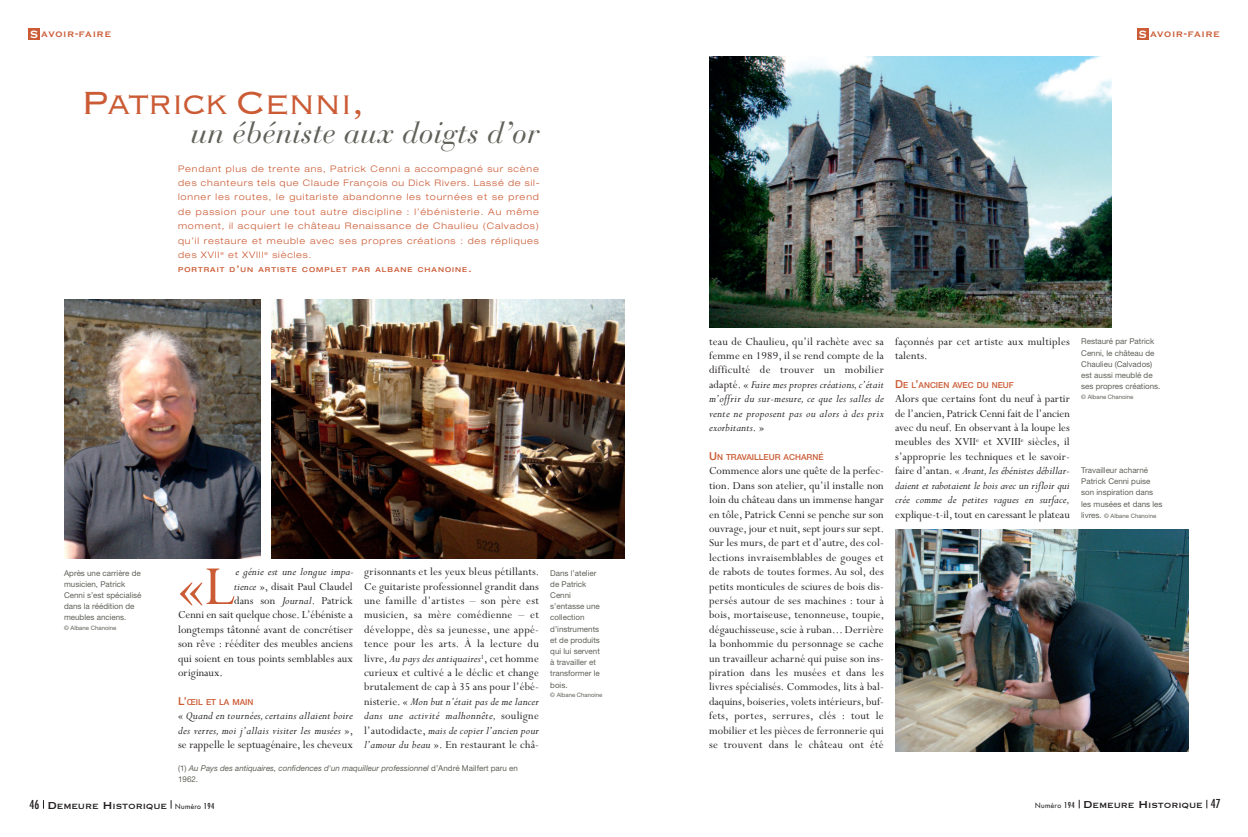
<style>
.page{position:relative;width:1248px;height:837px;background:#fff}
.page>*{position:absolute;margin:0;border:0;box-sizing:border-box;transform-origin:0 0}
.t1{font:61.9px "Perpetua";color:#cb5b35}
.t2{font:300 42px "Copperplate";letter-spacing:-.05em;color:#cb5b35}
.t3{font:italic 30px "Bauer Bodoni";color:#606159}
.t4{font:12px/14.4px "Perpetua";letter-spacing:.005em;color:#231f20;text-align:justify}
.t5{font:italic 12px/14.4px "Perpetua";letter-spacing:.015em;color:#231f20;text-align:justify}
.t6{font:9.9px "Copperplate";letter-spacing:-.015em;color:#231f20}
.t7{font:300 expanded 9px/14.4px "Helvetica Neue";letter-spacing:.095em;color:#cb5b35;text-align:justify}
.t8{font:500 8.2px "Helvetica Neue";color:#cb5b35}
.t9{font:700 8.2px "Copperplate Gothic";letter-spacing:.135em;color:#cb5b35}
.t10{font:8px/11.2px "Helvetica Neue";color:#606159}
.t11{font:italic 8px/11.2px "Helvetica Neue";color:#606159}
.t12{font:500 expanded 6.8px "Helvetica Neue";letter-spacing:.155em;color:#cb5b35}
.t13{font:6px "Helvetica Neue";color:#606159}
.s1{font-size:11px;color:#fff}
.s2{font-size:11px}
.s3{font-size:9px}
.s4{font-style:italic}
.s5{font-style:normal}
.s6{font-size:8px}
.s7{font-family:"Futura";font-stretch:condensed;font-size:12px}
.s8{font-size:13.2px}
.s9{font-family:"Futura";font-size:7px}
.s10{font-family:"Futura";font-stretch:condensed;font-size:8px}
</style>
<div class="page">
<div style="left:28px;top:28px;width:12px;height:12px;background:#cb5b35"></div>
<div style="left:1137px;top:28px;width:11px;height:12px;background:#cb5b35"></div>
<img style="left:64px;top:299px;width:196px;height:259px">
<img style="left:272px;top:299px;width:352px;height:259px">
<img style="left:709px;top:57px;width:402px;height:270px">
<img style="left:895px;top:529px;width:293px;height:222px">
<p class="t9" style="left:30px;top:30px;width:82px"><span class="s1">S</span> AVOIR<span class="s2">-</span>FAIRE</p>
<p class="t9" style="left:1138px;top:30px;width:82px"><span class="s1">S</span> AVOIR<span class="s2">-</span>FAIRE</p>
<h2 class="t2" style="left:81px;top:75px;width:285px">Patrick Cenni,</h2>
<h3 class="t3" style="left:191px;top:122px;width:349px">un ébéniste aux doigts d’or</h3>
<p class="t7" style="left:178px;top:162px;width:363px">Pendant plus de trente ans, Patrick Cenni a accompagné sur scène des chanteurs tels que Claude François ou Dick Rivers. Lassé de sil&shy;lonner les routes, le guitariste abandonne les tournées et se prend de passion pour une tout autre discipline : l’ébénisterie. Au même moment, il acquiert le château Renaissance de Chaulieu (Calvados) qu’il restaure et meuble avec ses propres créations : des répliques des XVII<sup>e</sup> et XVIII<sup>e</sup> siècles.</p>
<p class="t12" style="left:178px;top:267px;width:295px">PORTRAIT D<span class="s3">’</span>UN ARTISTE COMPLET PAR ALBANE CHANOINE<span class="s3">.</span></p>
<p class="t10" style="left:64px;top:566px;width:79px">Après une carrière de musicien, Patrick<br>Cenni s’est spécialisé dans la réédition de meubles anciens.</p>
<p class="t13" style="left:64px;top:623px;width:54px">© Albane Chanoine</p>
<h1 class="t1" style="left:178px;top:546px;width:58px">«L</h1>
<p class="t5" style="left:235px;top:563px;width:120px">e génie est une longue impa-</p>
<p class="t4" style="left:234px;top:578px;width:120px"><span class="s4">tience</span> », disait Paul Claudel</p>
<p class="t4" style="left:234px;top:592px;width:120px">dans son <span class="s4">Journal</span>. Patrick</p>
<p class="t4" style="left:178px;top:606px;width:176px">Cenni en sait quelque chose. L’ébéniste a</p>
<p class="t4" style="left:178px;top:621px;width:176px">longtemps tâtonné avant de concrétiser</p>
<p class="t4" style="left:178px;top:635px;width:176px">son rêve : rééditer des meubles anciens</p>
<p class="t4" style="left:178px;top:650px;width:176px">qui soient en tous points semblables aux</p>
<p class="t4" style="left:178px;top:664px;width:46px">originaux.</p>
<p class="t8" style="left:178px;top:695px;width:77px"><span class="s2">L’</span>ŒIL ET LA MAIN</p>
<p class="t5" style="left:178px;top:707px;width:177px"><span class="s5">«</span> Quand en tournées,certains allaient boire des verres, moi j’allais visiter les musées <span class="s5">», se rappelle le septuagénaire, les cheveux</span></p>
<p class="t4" style="left:364px;top:563px;width:177px">grisonnants et les yeux bleus pétillants.<br>Ce guitariste professionnel grandit dans une famille d’artistes – son père est musicien, sa mère comédienne – et développe, dès sa jeunesse, une appé&shy;tence pour les arts. À la lecture du livre, <span class="s4">Au pays des antiquaires</span><sup>1</sup>, cet homme curieux et cultivé a le déclic et change brutalement de cap à 35 ans pour l’ébé&shy;nisterie. « <span class="s4">Mon but n’était pas de me lancer dans une activité malhonnête,</span> souligne l’autodidacte, <span class="s4">mais de copier l’ancien pour l’amour du beau</span> ». En restaurant le châ-</p>
<p class="t11" style="left:178px;top:762px;width:341px"><span class="s5">(1)</span> Au Pays des antiquaires, confidences d'un maquilleur professionnel <span class="s5">d’André Mailfert paru en<br>1962.</span></p>
<p class="t10" style="left:550px;top:566px;width:51px">Dans l’atelier de Patrick<br>Cenni s’entasse une collection d’instruments et de produits qui lui servent à travailler et transformer le bois.</p>
<p class="t13" style="left:550px;top:691px;width:54px">© Albane Chanoine</p>
<p class="t5" style="left:709px;top:333px;width:176px"><span class="s5">teau de Chaulieu, qu’il rachète avec sa femme en 1989, il se rend compte de la difficulté de trouver un mobilier adapté. «</span> Faire mes propres créations,c’était m’offrir du sur-mesure, ce que les salles de vente ne proposent pas ou alors à des prix exorbitants<span class="s5">. »</span></p>
<p class="t8" style="left:709px;top:450px;width:116px"><span class="s2">U</span>N TRAVAILLEUR ACHARNÉ</p>
<p class="t4" style="left:709px;top:462px;width:177px">Commence alors une quête de la perfec&shy;tion. Dans son atelier, qu’il installe non loin du château dans un immense hangar en tôle, Patrick Cenni se penche sur son ouvrage, jour et nuit, sept jours sur sept.<br>Sur les murs, de part et d’autre, des col&shy;lections invraisemblables de gouges et de rabots de toutes formes. Au sol, des petits monticules de sciures de bois dis&shy;persés autour de ses machines : tour à bois, mortaiseuse, tenonneuse, toupie, dégauchisseuse, scie à ruban... Derrière la bonhommie du personnage se cache un travailleur acharné qui puise son ins&shy;piration dans les musées et dans les livres spécialisés. Commodes, lits à bal&shy;daquins, boiseries, volets intérieurs, buf&shy;fets, portes, serrures, clés : tout le mobilier et les pièces de ferronnerie qui se trouvent dans le château ont été</p>
<p class="t4" style="left:895px;top:333px;width:176px">façonnés par cet artiste aux multiples talents.</p>
<p class="t8" style="left:895px;top:378px;width:120px"><span class="s2">D</span>E L<span class="s2">’</span>ANCIEN AVEC DU NEUF</p>
<p class="t4" style="left:895px;top:390px;width:176px">Alors que certains font du neuf à partir de l’ancien, Patrick Cenni fait de l’ancien avec du neuf. En observant à la loupe les meubles des XVII<sup>e</sup> et XVIII<sup>e</sup> siècles, il s’approprie les techniques et le savoir&shy;faire d’antan. « <span class="s4">Avant,les ébénistes débillar&shy;daient et rabotaient le bois avec un rifloir qui crée comme de petites vagues en surface,</span></p>
<p class="t4" style="left:895px;top:506px;width:176px">explique-t-il, tout en caressant le plateau</p>
<p class="t10" style="left:1081px;top:336px;width:81px">Restauré par Patrick<br>Cenni, le château de<br>Chaulieu (Calvados) est aussi meublé de ses propres créations.</p>
<p class="t13" style="left:1081px;top:393px;width:54px">© Albane Chanoine</p>
<p class="t10" style="left:1081px;top:464px;width:83px">Travailleur acharné<br>Patrick Cenni puise son inspiration dans les musées et dans les</p>
<p class="t13" style="left:1081px;top:512px;width:77px"><span class="s6">livres.</span> © Albane Chanoine</p>
<p class="t6" style="left:29px;top:799px;width:187px"><span class="s7">46</span> <span class="s8">D</span>EMEURE <span class="s8">H</span>ISTORIQUE <span class="s9">Numéro</span> <span class="s10">194</span></p>
<p class="t6" style="left:1035px;top:798px;width:187px"><span class="s9">Numéro</span> <span class="s10">194</span> <span class="s8">D</span>EMEURE <span class="s8">H</span>ISTORIQUE <span class="s7">47</span></p>
</div>
